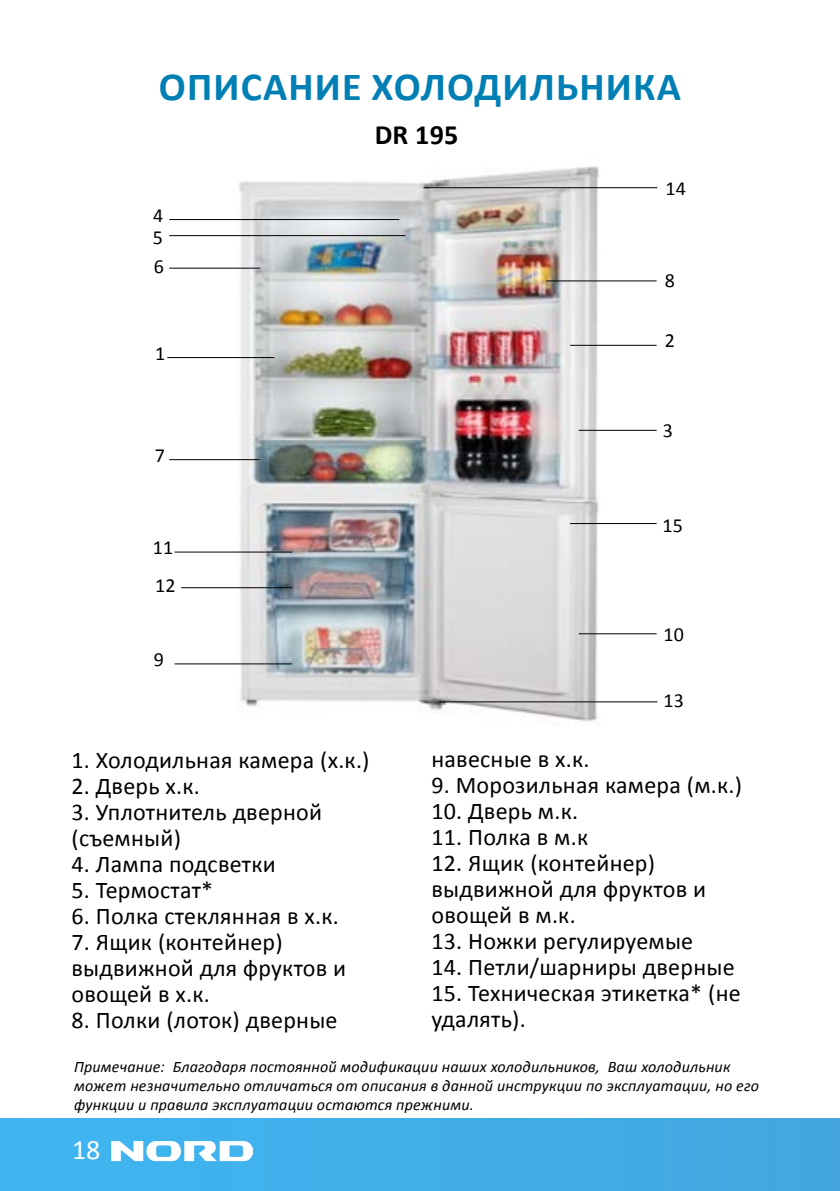
<style>
.page{position:relative;width:840px;height:1191px;background:#fff}
.page>*{position:absolute;margin:0;border:0;box-sizing:border-box;transform-origin:0 0}
.t1{font:700 40px "Calibri";color:#007fb4}
.t2{font:700 28px "Calibri";color:#000}
.t3{font:28px "Calibri";color:#fff}
.t4{font:24px/26px "Calibri";letter-spacing:.01em;color:#000}
.t5{font:20px/22.4px "Calibri";letter-spacing:.01em;color:#000}
.t6{font:italic 16px/19.2px "Calibri";letter-spacing:.01em;color:#000}
</style>
<div class="page">
<img style="left:0;top:1118px;width:839px;height:73px">
<img style="left:112px;top:1141px;width:140px;height:22px">
<img style="left:223px;top:166px;width:386px;height:556px">
<hr style="left:167px;top:357px;width:107px;height:1px;background:#000">
<hr style="left:578px;top:430px;width:78px;height:1px;background:#000">
<hr style="left:569px;top:523px;width:87px;height:1px;background:#000">
<hr style="left:169px;top:219px;width:230px;height:1px;background:#000">
<hr style="left:169px;top:235px;width:236px;height:1px;background:#000">
<hr style="left:174px;top:552px;width:118px;height:1px;background:#000">
<hr style="left:181px;top:587px;width:111px;height:1px;background:#000">
<hr style="left:174px;top:663px;width:118px;height:1px;background:#000">
<hr style="left:169px;top:268px;width:91px;height:1px;background:#000">
<hr style="left:169px;top:459px;width:90px;height:1px;background:#000">
<hr style="left:546px;top:280px;width:110px;height:1px;background:#000">
<hr style="left:569px;top:345px;width:87px;height:1px;background:#000">
<hr style="left:578px;top:633px;width:78px;height:1px;background:#000">
<hr style="left:423px;top:187px;width:234px;height:1px;background:#000">
<hr style="left:439px;top:701px;width:218px;height:1px;background:#000">
<h1 class="t1" style="left:159px;top:58px;width:54px">Описание</h1>
<h1 class="t1" style="left:371px;top:58px;width:27px">холодильника</h1>
<p class="t2" style="left:374px;top:115px;width:85px">DR 195</p>
<p class="t5" style="left:153px;top:204px;width:12px">4<br>5</p>
<p class="t5" style="left:154px;top:254px;width:12px">6</p>
<p class="t5" style="left:155px;top:342px;width:12px">1</p>
<p class="t5" style="left:155px;top:444px;width:12px">7</p>
<p class="t5" style="left:153px;top:528px;width:24px;line-height:38.2px">11<br>12</p>
<p class="t5" style="left:154px;top:648px;width:12px">9</p>
<p class="t4" style="left:71px;top:746px;width:299px">1. Холодильная камера (х.к.)</p>
<p class="t4" style="left:71px;top:772px;width:126px">2. Дверь х.к.</p>
<p class="t4" style="left:71px;top:798px;width:252px">3. Уплотнитель дверной (съемный)</p>
<p class="t4" style="left:71px;top:850px;width:206px">4. Лампа подсветки</p>
<p class="t4" style="left:71px;top:876px;width:143px">5. Термостат*</p>
<p class="t4" style="left:71px;top:902px;width:265px">6. Полка стеклянная в х.к.</p>
<p class="t4" style="left:71px;top:928px;width:276px">7. Ящик (контейнер) выдвижной для фруктов и овощей в х.к.</p>
<p class="t4" style="left:71px;top:1006px;width:267px">8. Полки (лоток) дверные</p>
<p class="t5" style="left:665px;top:176px;width:22px">14</p>
<p class="t5" style="left:664px;top:269px;width:12px">8</p>
<p class="t5" style="left:664px;top:329px;width:12px">2</p>
<p class="t5" style="left:662px;top:418px;width:12px">3</p>
<p class="t5" style="left:662px;top:513px;width:22px">15</p>
<p class="t5" style="left:663px;top:622px;width:22px">10</p>
<p class="t5" style="left:663px;top:688px;width:22px">13</p>
<p class="t4" style="left:431px;top:746px;width:156px">навесные в х.к.</p>
<p class="t4" style="left:431px;top:772px;width:312px">9. Морозильная камера (м.к.)</p>
<p class="t4" style="left:431px;top:797px;width:145px">10. Дверь м.к.</p>
<p class="t4" style="left:431px;top:823px;width:158px">11. Полка в м.к</p>
<p class="t4" style="left:431px;top:849px;width:276px">12. Ящик (контейнер) выдвижной для фруктов и овощей в м.к.</p>
<p class="t4" style="left:431px;top:927px;width:263px">13. Ножки регулируемые</p>
<p class="t4" style="left:431px;top:953px;width:304px">14. Петли/шарниры дверные</p>
<p class="t4" style="left:431px;top:979px;width:310px">15. Техническая этикетка* (не удалять).</p>
<p class="t6" style="left:74px;top:1056px;width:686px">Примечание: Благодаря постоянной модификации наших холодильников, Ваш холодильник может незначительно отличаться от описания в данной инструкции по эксплуатации, но его функции и правила эксплуатации остаются прежними.</p>
<p class="t3" style="left:72px;top:1130px;width:30px">18</p>
</div>
